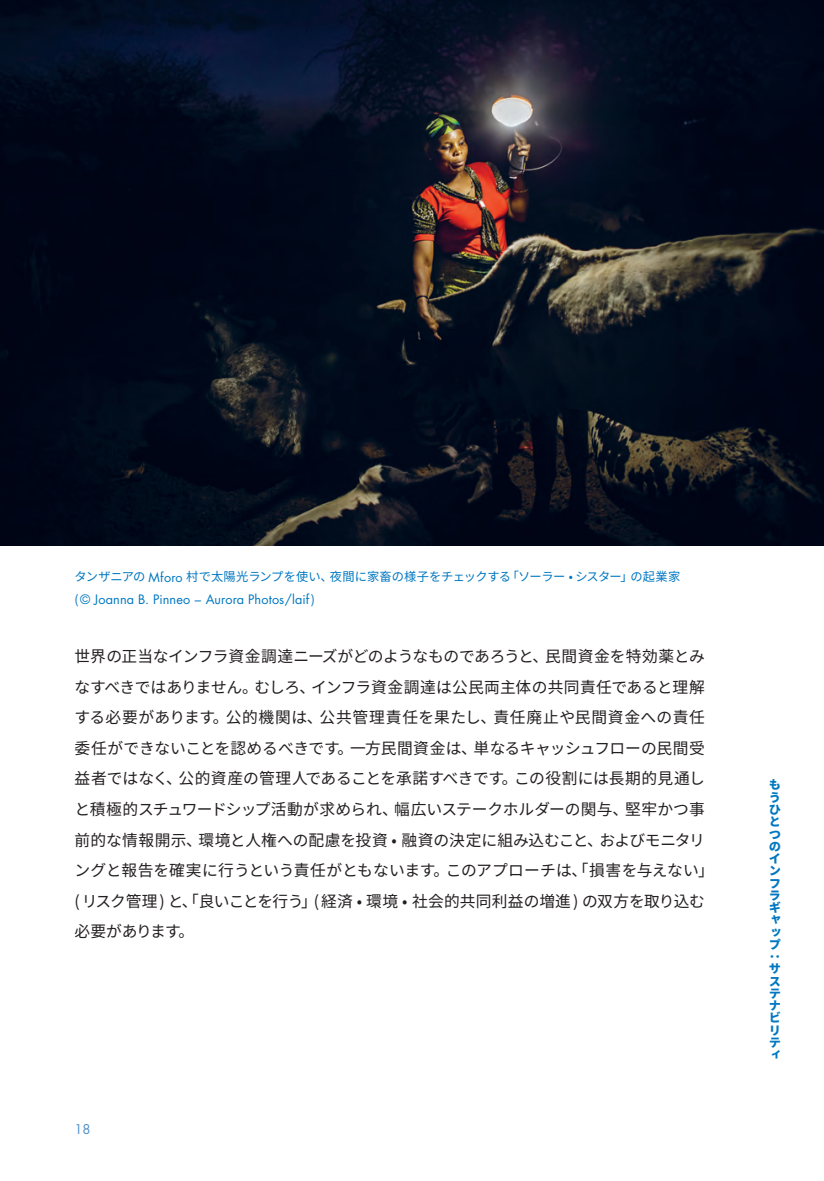
<style>
.page{position:relative;width:824px;height:1181px;background:#fff}
.page>*{position:absolute;margin:0;border:0;box-sizing:border-box;transform-origin:0 0}
.t1{font:15.75px/30.6px "Source Han Sans HC";letter-spacing:-.005em;color:#231f20}
.t2{font:13.12px "Futura Std";color:#5090cc}
.t3{font:12.6px "Futura Std";letter-spacing:.01em;color:#0077c0}
.t4{font:12.25px "Source Han Sans HC";letter-spacing:-.005em;color:#0077c0}
.t5{font:800 12.25px/12.2px "Source Han Sans HC";color:#0077c0}
.s1{font-family:"Futura Std";font-size:12.6px}
.s2{font-family:"Source Han Sans HC";font-size:12.25px}
</style>
<div class="page">
<img style="left:0;top:0;width:823px;height:545px">
<p class="t4" style="left:74px;top:570px;width:607px">タンザニアの <span class="s1">Mforo</span> 村で太陽光ランプを使い、夜間に家畜の様子をチェックする「ソーラー・シスター」の起業家</p>
<p class="t3" style="left:74px;top:591px;width:242px"><span class="s2">(</span> © Joanna B. Pinneo – Aurora Photos/laif <span class="s2">)</span></p>
<p class="t1" style="left:74px;top:641px;width:641px">世界の正当なインフラ資金調達ニーズがどのようなものであろうと、民間資金を特効薬とみなすべきではありません。むしろ、インフラ資金調達は公民両主体の共同責任であると理解する必要があります。公的機関は、公共管理責任を果たし、責任廃止や民間資金への責任委任ができないことを認めるべきです。一方民間資金は、単なるキャッシュフローの民間受益者ではなく、公的資産の管理人であることを承諾すべきです。この役割には長期的見通しと積極的スチュワードシップ活動が求められ、幅広いステークホルダーの関与、堅牢かつ事前的な情報開示、環境と人権への配慮を投資・融資の決定に組み込むこと、およびモニタリングと報告を確実に行うという責任がともないます。このアプローチは、「損害を与えない」( リスク管理 ) と、「良いことを行う」( 経済・環境・社会的共同利益の増進 ) の双方を取り込む必要があります。</p>
<p class="t2" style="left:74px;top:1120px;width:18px">18</p>
<p class="t5" style="left:768px;top:779px;width:13px">もうひとつのインフラギャップ：サステナビリティ</p>
</div>
